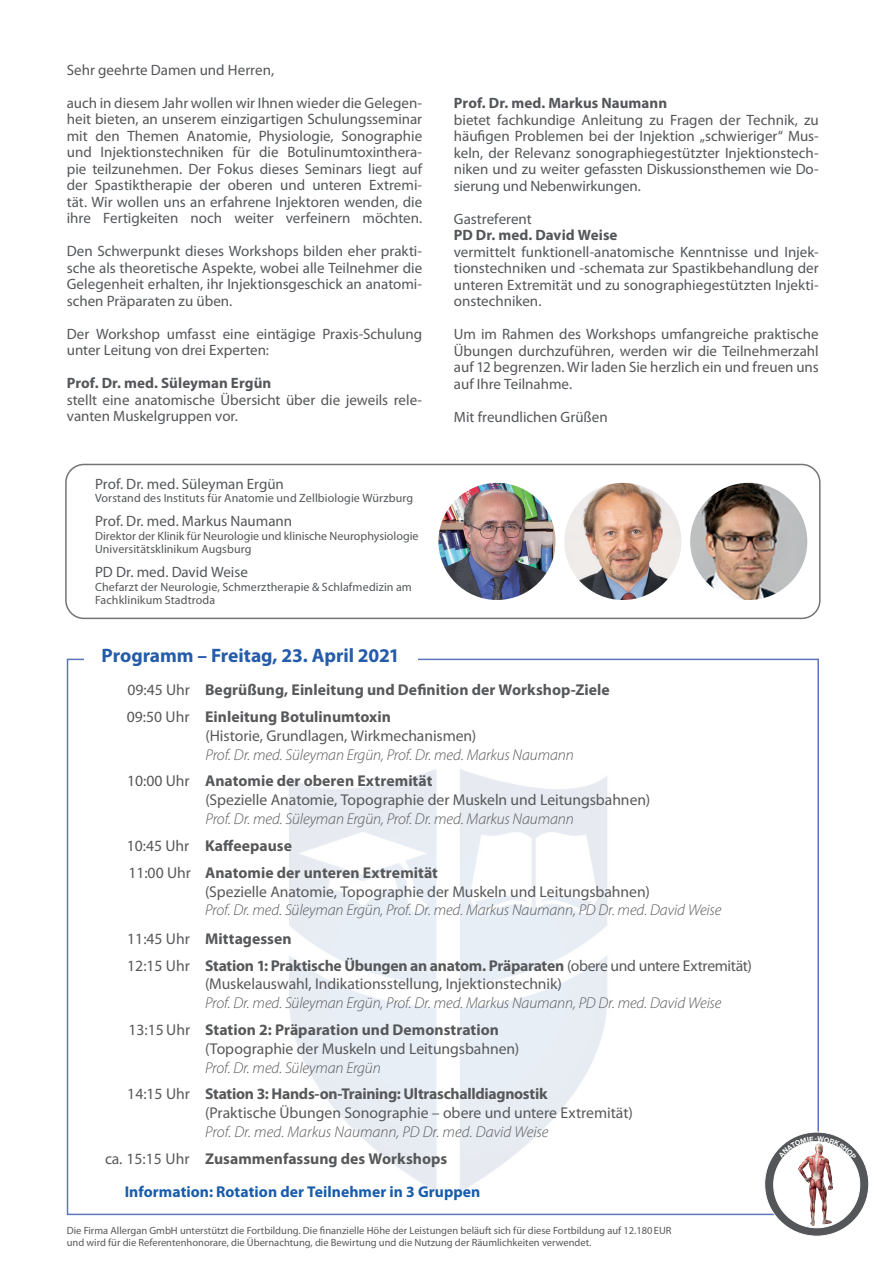
<style>
.page{position:relative;width:893px;height:1263px;background:#fff}
.page>*{position:absolute;margin:0;border:0;box-sizing:border-box;transform-origin:0 0}
.t1{font:700 19.5px "Myriad Pro";letter-spacing:-.005em;color:#245baa}
.t2{font:italic 300 15.6px/26.7px "Myriad Pro";letter-spacing:-.005em;color:#57585a}
.t3{font:15.6px/18.8px "Myriad Pro";color:#57585a}
.t4{font:700 15.6px/26.7px "Myriad Pro";color:#57585a}
.t5{font:700 15.6px/26.7px "Myriad Pro";letter-spacing:-.02em;color:#57585a}
.t6{font:700 15.6px "Myriad Pro";color:#185cab}
.t7{font:15px/16.5px "Myriad Pro";color:#545659;text-align:justify}
.t8{font:700 15px "Myriad Pro";letter-spacing:.005em;color:#545659}
.t9{font:12px/13.5px "Myriad Pro";letter-spacing:.005em;color:#545659}
.t10{font:10.5px/12.6px "Myriad Pro";color:#57585a}
.s1{font-weight:400}
.s2{font-weight:400;font-style:normal}
.s3{font-weight:700;font-style:normal}
.s4{font-weight:700}
.s5{font-weight:300;font-style:italic}
</style>
<div class="page">
<img style="left:289px;top:770px;width:319px;height:422px">
<div style="left:65px;top:464px;width:755px;height:155px;border:2px solid #747376;border-radius:18px"></div>
<img style="left:437px;top:482px;width:120px;height:119px;border-radius:59px">
<div style="left:435px;top:480px;width:124px;height:123px;border:3px solid #fff;border-radius:50%"></div>
<img style="left:563px;top:481px;width:120px;height:120px;border-radius:60px">
<div style="left:561px;top:480px;width:123px;height:123px;border:3px solid #fff;border-radius:50%"></div>
<img style="left:689px;top:481px;width:120px;height:120px;border-radius:60px">
<div style="left:687px;top:480px;width:123px;height:123px;border:3px solid #fff;border-radius:50%"></div>
<svg style="left:764px;top:1131px;width:105px;height:105px"></svg>
<p class="t7" style="left:67px;top:61px;width:209px">Sehr geehrte Damen und Herren,</p>
<p class="t7" style="left:67px;top:94px;width:357px">auch in diesem Jahr wollen wir Ihnen wieder die Gelegen&shy;heit bieten, an unserem einzigartigen Schulungsseminar mit den Themen Anatomie, Physiologie, Sonographie und Injektionstechniken für die Botulinumtoxinthera&shy;pie teilzunehmen. Der Fokus dieses Seminars liegt auf der Spastiktherapie der oberen und unteren Extremi&shy;tät. Wir wollen uns an erfahrene Injektoren wenden, die ihre Fertigkeiten noch weiter verfeinern möchten.</p>
<p class="t7" style="left:67px;top:243px;width:357px">Den Schwerpunkt dieses Workshops bilden eher prakti&shy;sche als theoretische Aspekte, wobei alle Teilnehmer die Gelegenheit erhalten, ihr Injektionsgeschick an anatomi&shy;schen Präparaten zu üben.</p>
<p class="t7" style="left:67px;top:325px;width:357px">Der Workshop umfasst eine eintägige Praxis-Schulung unter Leitung von drei Experten:</p>
<p class="t8" style="left:67px;top:374px;width:206px">Prof. Dr. med. Süleyman Ergün</p>
<p class="t7" style="left:67px;top:391px;width:357px">stellt eine anatomische Übersicht über die jeweils rele&shy;vanten Muskelgruppen vor.</p>
<p class="t7" style="left:95px;top:475px;width:190px">Prof. Dr. med. Süleyman Ergün</p>
<p class="t9" style="left:95px;top:491px;width:319px">Vorstand des Instituts für Anatomie und Zellbiologie Würzburg</p>
<p class="t7" style="left:95px;top:513px;width:199px">Prof. Dr. med. Markus Naumann</p>
<p class="t9" style="left:95px;top:529px;width:325px">Direktor der Klinik für Neurologie und klinische Neurophysiologie<br>Universitätsklinikum Augsburg</p>
<p class="t7" style="left:95px;top:564px;width:154px">PD Dr. med. David Weise</p>
<p class="t9" style="left:95px;top:580px;width:318px">Chefarzt der Neurologie, Schmerztherapie &amp; Schlafmedizin am<br>Fachklinikum Stadtroda</p>
<p class="t8" style="left:454px;top:93px;width:215px">Prof. Dr. med. Markus Naumann</p>
<p class="t7" style="left:454px;top:111px;width:366px">bietet fachkundige Anleitung zu Fragen der Technik, zu häufigen Problemen bei der Injektion „schwieriger“ Mus&shy;keln, der Relevanz sonographiegestützter Injektionstech&shy;niken und zu weiter gefassten Diskussionsthemen wie Do&shy;sierung und Nebenwirkungen.</p>
<p class="t7" style="left:454px;top:210px;width:79px">Gastreferent</p>
<p class="t8" style="left:454px;top:225px;width:165px">PD Dr. med. David Weise</p>
<p class="t7" style="left:454px;top:243px;width:366px">vermittelt funktionell-anatomische Kenntnisse und Injek&shy;tionstechniken und -schemata zur Spastikbehandlung der unteren Extremität und zu sonographiegestützten Injekti&shy;onstechniken.</p>
<p class="t7" style="left:454px;top:326px;width:366px">Um im Rahmen des Workshops umfangreiche praktische Übungen durchzuführen, werden wir die Teilnehmerzahl auf 12 begrenzen. Wir laden Sie herzlich ein und freuen uns auf Ihre Teilnahme.</p>
<p class="t7" style="left:454px;top:408px;width:155px">Mit freundlichen Grüßen</p>
<h1 class="t1" style="left:102px;top:642px;width:300px">Programm – Freitag, 23. April 2021</h1>
<p class="t4" style="left:127px;top:676px;width:484px"><span class="s1">09:45 Uhr</span> Begrüßung, Einleitung und Definition der Workshop-Ziele<br><span class="s1">09:50 Uhr</span> Einleitung Botulinumtoxin</p>
<p class="t3" style="left:205px;top:726px;width:272px">(Historie, Grundlagen, Wirkmechanismen)</p>
<p class="t2" style="left:127px;top:741px;width:448px;text-indent:79px">Prof. Dr. med. Süleyman Ergün, Prof. Dr. med. Markus Naumann<br><span class="s2">10:00 Uhr</span> <span class="s3">Anatomie der oberen Extremität</span></p>
<p class="t3" style="left:205px;top:790px;width:446px">(Spezielle Anatomie, Topographie der Muskeln und Leitungsbahnen)</p>
<p class="t2" style="left:127px;top:806px;width:448px;text-indent:79px">Prof. Dr. med. Süleyman Ergün, Prof. Dr. med. Markus Naumann<br><span class="s2">10:45 Uhr</span> <span class="s3">Kaffeepause<br></span><span class="s2">11:00 Uhr</span> <span class="s3">Anatomie der unteren Extremität</span></p>
<p class="t3" style="left:205px;top:882px;width:446px">(Spezielle Anatomie, Topographie der Muskeln und Leitungsbahnen)</p>
<p class="t2" style="left:127px;top:896px;width:595px;line-height:28.5px;text-indent:78px">Prof. Dr. med. Süleyman Ergün, Prof. Dr. med. Markus Naumann, PD Dr. med. David Weise<br><span class="s2">11:45 Uhr</span> <span class="s3">Mittagessen</span></p>
<p class="t3" style="left:205px;top:956px;width:548px;text-indent:-78px">12:15 Uhr <span class="s4">Station 1: Praktische Übungen an anatom. Präparaten</span> (obere und untere Extremität) (Muskelauswahl, Indikationsstellung, Injektionstechnik)</p>
<p class="t2" style="left:128px;top:990px;width:594px;text-indent:77px">Prof. Dr. med. Süleyman Ergün, Prof. Dr. med. Markus Naumann, PD Dr. med. David Weise<br><span class="s2">13:15 Uhr</span> <span class="s3">Station 2: Präparation und Demonstration</span></p>
<p class="t3" style="left:205px;top:1039px;width:316px">(Topographie der Muskeln und Leitungsbahnen)</p>
<p class="t5" style="left:127px;top:1053px;width:422px;text-indent:78px"><span class="s5">Prof. Dr. med. Süleyman Ergün<br></span><span class="s1">14:15 Uhr</span> Station 3: Hands-on-Training: Ultraschalldiagnostik</p>
<p class="t3" style="left:205px;top:1103px;width:429px">(Praktische Übungen Sonographie – obere und untere Extremität)</p>
<p class="t2" style="left:105px;top:1119px;width:445px;text-indent:100px">Prof. Dr. med. Markus Naumann, PD Dr. med. David Weise <span class="s2">ca. 15:15 Uhr</span> <span class="s3">Zusammenfassung des Workshops</span></p>
<p class="t6" style="left:125px;top:1181px;width:357px">Information: Rotation der Teilnehmer in 3 Gruppen</p>
<p class="t10" style="left:67px;top:1224px;width:606px">Die Firma Allergan GmbH unterstützt die Fortbildung. Die finanzielle Höhe der Leistungen beläuft sich für diese Fortbildung auf 12.180EUR und wird für die Referentenhonorare, die Übernachtung, die Bewirtung und die Nutzung der Räumlichkeiten verwendet.</p>
</div>
